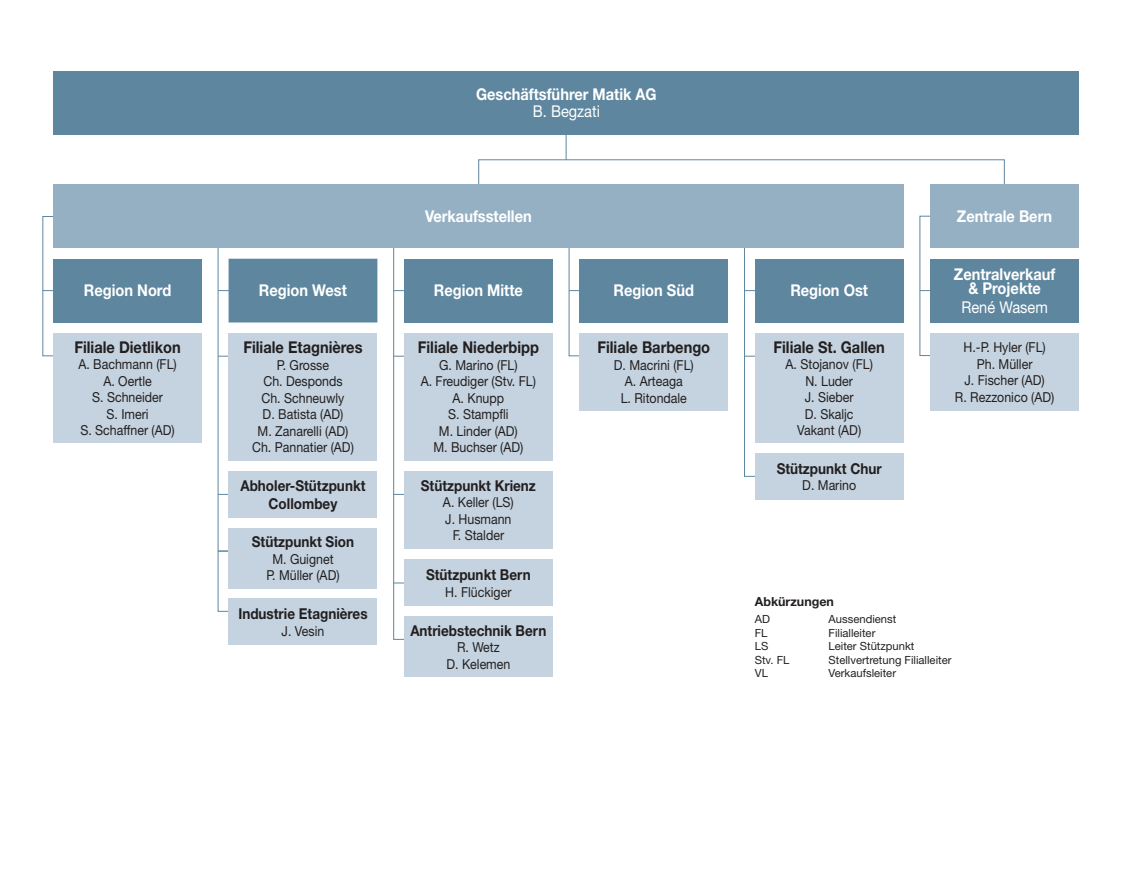
<style>
.page{position:relative;width:1134px;height:886px;background:#fff}
.page>*{position:absolute;margin:0;border:0;box-sizing:border-box;transform-origin:0 0}
.t1{font:700 16.25px/13.8px "Helvetica Neue LT Pro";color:#fff;text-align:center;scale:.9 1}
.t2{font:700 16.25px "Helvetica Neue LT Pro";color:#231f20;scale:.9 1}
.t3{font:16.25px "Helvetica Neue LT Pro";color:#fff;scale:.9 1}
.t4{font:700 15px/17.5px "Helvetica Neue LT Pro";color:#231f20;text-align:center;scale:.9 1}
.t5{font:13.75px/16.5px "Helvetica Neue LT Pro";color:#231f20;text-align:center;scale:.9 1}
.t6{font:700 12.5px "Helvetica Neue LT Pro";color:#231f20}
.t7{font:11.25px "Helvetica Neue LT Pro";color:#231f20}
</style>
<div class="page">
<div style="left:393px;top:216px;width:15px;height:424px;border:1px solid #5e869f"></div>
<div style="left:744px;top:216px;width:15px;height:261px;border:1px solid #5e869f"></div>
<svg style="left:478px;top:159px;width:527px;height:25px"></svg>
<hr style="left:566px;top:128px;width:1px;height:32px;background:#5e869f">
<div style="left:53px;top:71px;width:1026px;height:64px;background:#5e869f"></div>
<div style="left:579px;top:259px;width:149px;height:63px;background:#5e869f"></div>
<div style="left:218px;top:259px;width:159px;height:63px;background:#5e869f"></div>
<div style="left:755px;top:259px;width:149px;height:63px;background:#5e869f"></div>
<div style="left:930px;top:184px;width:149px;height:64px;background:#95b0c3"></div>
<div style="left:404px;top:259px;width:149px;height:63px;background:#5e869f"></div>
<div style="left:53px;top:184px;width:851px;height:64px;background:#95b0c3"></div>
<div style="left:53px;top:259px;width:149px;height:63px;background:#5e869f"></div>
<div style="left:930px;top:259px;width:149px;height:63px;background:#5e869f"></div>
<div style="left:53px;top:333px;width:149px;height:110px;background:#c4d3df"></div>
<div style="left:229px;top:333px;width:148px;height:128px;background:#c4d3df"></div>
<div style="left:404px;top:333px;width:149px;height:128px;background:#c4d3df"></div>
<div style="left:579px;top:333px;width:149px;height:78px;background:#c4d3df"></div>
<div style="left:755px;top:333px;width:149px;height:110px;background:#c4d3df"></div>
<div style="left:404px;top:471px;width:149px;height:78px;background:#c4d3df"></div>
<div style="left:404px;top:560px;width:149px;height:46px;background:#c4d3df"></div>
<div style="left:404px;top:617px;width:149px;height:60px;background:#c4d3df"></div>
<div style="left:229px;top:471px;width:148px;height:46px;background:#c4d3df"></div>
<div style="left:229px;top:528px;width:148px;height:60px;background:#c4d3df"></div>
<div style="left:755px;top:454px;width:149px;height:46px;background:#c4d3df"></div>
<div style="left:930px;top:333px;width:149px;height:78px;background:#c4d3df"></div>
<div style="left:229px;top:599px;width:148px;height:46px;background:#c4d3df"></div>
<p class="t1" style="left:84px;top:283px;width:99px">Region Nord</p>
<p class="t2" style="left:74px;top:337px;width:120px">Filiale Dietlikon</p>
<p class="t5" style="left:78px;top:356px;width:111px">A. Bachmann (FL)<br>A. Oertle<br>S. Schneider<br>S. Imeri<br>S. Schaffner (AD)</p>
<p class="t1" style="left:476px;top:87px;width:202px">Geschäftsführer Matik AG</p>
<p class="t3" style="left:533px;top:101px;width:76px">B. Begzati</p>
<p class="t1" style="left:425px;top:209px;width:120px">Verkaufsstellen</p>
<p class="t1" style="left:259px;top:283px;width:99px">Region West</p>
<p class="t1" style="left:614px;top:283px;width:91px">Region Süd</p>
<p class="t1" style="left:790px;top:283px;width:88px">Region Ost</p>
<p class="t1" style="left:434px;top:283px;width:100px">Region Mitte</p>
<p class="t2" style="left:243px;top:337px;width:134px">Filiale Etagnières</p>
<p class="t5" style="left:252px;top:356px;width:115px">P. Grosse<br>Ch. Desponds<br>Ch. Schneuwly<br>D. Batista (AD)<br>M. Zanarelli (AD)<br>Ch. Pannatier (AD)</p>
<p class="t2" style="left:418px;top:337px;width:136px">Filiale Niederbipp</p>
<p class="t5" style="left:421px;top:356px;width:130px">G. Marino (FL)<br>A. Freudiger (Stv. FL)<br>A. Knupp<br>S. Stampfli<br>M. Linder (AD)<br>M. Buchser (AD)</p>
<p class="t2" style="left:597px;top:337px;width:127px">Filiale Barbengo</p>
<p class="t5" style="left:614px;top:356px;width:90px">D. Macrini (FL)<br>A. Arteaga<br>L. Ritondale</p>
<p class="t2" style="left:773px;top:337px;width:125px">Filiale St. Gallen</p>
<p class="t5" style="left:785px;top:356px;width:99px">A. Stojanov (FL)<br>N. Luder<br>J. Sieber<br>D. Skaljc<br>Vakant (AD)</p>
<p class="t1" style="left:957px;top:209px;width:107px">Zentrale Bern</p>
<p class="t1" style="left:954px;top:267px;width:114px">Zentralverkauf &amp; Projekte</p>
<p class="t3" style="left:961px;top:297px;width:98px">René Wasem</p>
<p class="t5" style="left:955px;top:339px;width:112px">H.-P. Hyler (FL)<br>Ph. Müller<br>J. Fischer (AD)<br>R. Rezzonico (AD)</p>
<p class="t4" style="left:240px;top:476px;width:140px">Abholer-Stützpunkt<br>Collombey</p>
<p class="t4" style="left:252px;top:533px;width:115px">Stützpunkt Sion</p>
<p class="t5" style="left:266px;top:550px;width:83px">M. Guignet<br>P. Müller (AD)</p>
<p class="t4" style="left:238px;top:605px;width:145px">Industrie Etagnières</p>
<p class="t5" style="left:282px;top:622px;width:49px">J. Vesin</p>
<p class="t4" style="left:421px;top:476px;width:129px">Stützpunkt Krienz</p>
<p class="t5" style="left:443px;top:494px;width:80px">A. Keller (LS)<br>J. Husmann<br>F. Stalder</p>
<p class="t4" style="left:426px;top:566px;width:118px">Stützpunkt Bern</p>
<p class="t5" style="left:445px;top:583px;width:75px">H. Flückiger</p>
<p class="t4" style="left:410px;top:621px;width:153px">Antriebstechnik Bern</p>
<p class="t5" style="left:446px;top:639px;width:73px">R. Wetz<br>D. Kelemen</p>
<p class="t4" style="left:777px;top:459px;width:118px">Stützpunkt Chur</p>
<p class="t5" style="left:802px;top:477px;width:61px">D. Marino</p>
<p class="t6" style="left:755px;top:594px;width:81px">Abkürzungen</p>
<p class="t7" style="left:755px;top:612px;width:17px">AD</p>
<p class="t7" style="left:828px;top:612px;width:69px">Aussendienst</p>
<p class="t7" style="left:755px;top:626px;width:14px">FL</p>
<p class="t7" style="left:828px;top:626px;width:48px">Filialleiter</p>
<p class="t7" style="left:755px;top:639px;width:15px">LS</p>
<p class="t7" style="left:828px;top:639px;width:87px">Leiter Stützpunkt</p>
<p class="t7" style="left:755px;top:653px;width:36px">Stv. FL</p>
<p class="t7" style="left:828px;top:653px;width:124px">Stellvertretung Filialleiter</p>
<p class="t7" style="left:755px;top:666px;width:15px">VL</p>
<p class="t7" style="left:828px;top:666px;width:69px">Verkaufsleiter</p>
</div>
